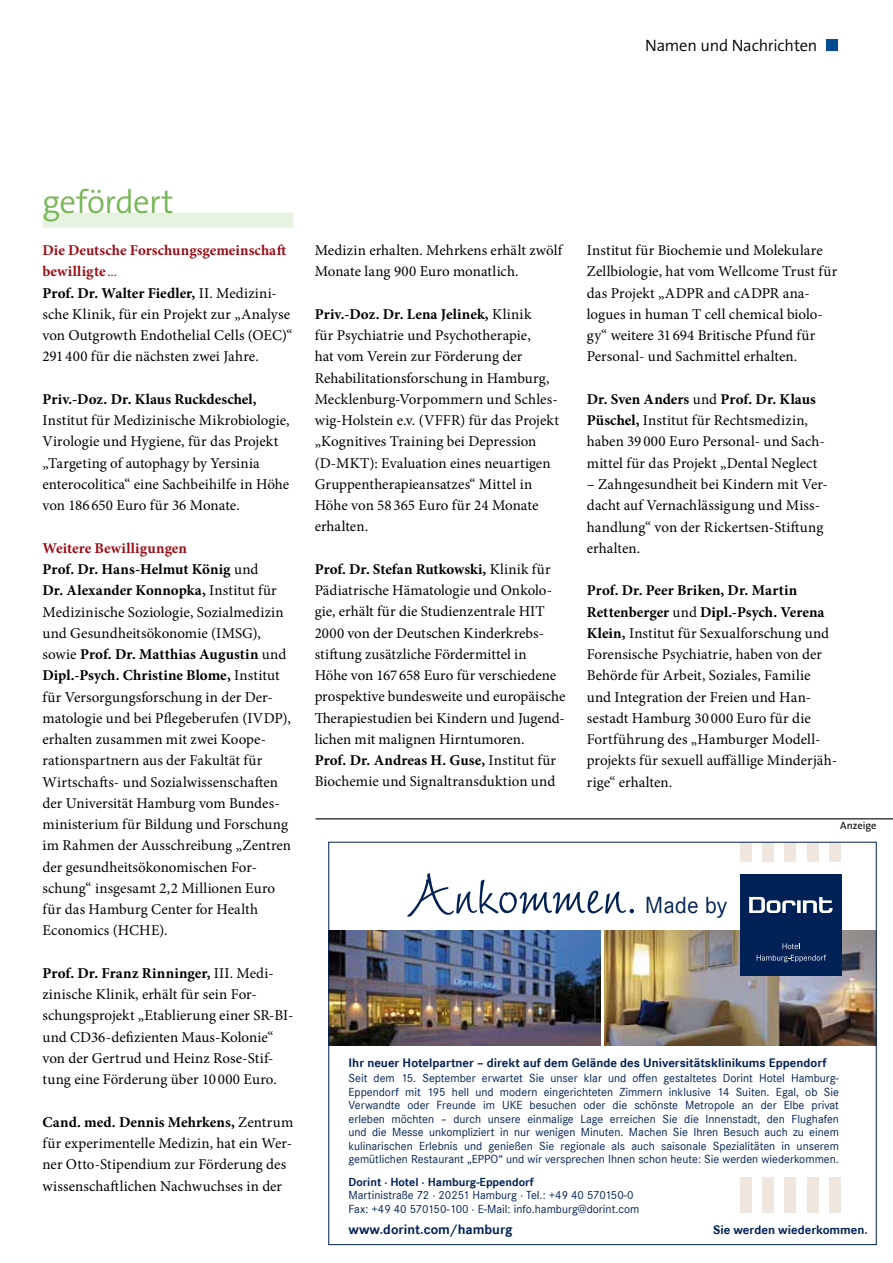
<style>
.page{position:relative;width:893px;height:1263px;background:#fff}
.page>*{position:absolute;margin:0;border:0;box-sizing:border-box;transform-origin:0 0}
.t1{font:79.35px "Wiesbaden Swing";color:#002156}
.t2{font:300 33px "The Sans Os F";letter-spacing:-.015em;color:#77b756}
.t3{font:24.15px "Corporate S";color:#002156}
.t4{font:300 16.5px "The Sans Os F";letter-spacing:-.015em;color:#000}
.t5{font:15px/21.3px "Minion Pro";letter-spacing:.005em;color:#000}
.t6{font:700 15px "Minion Pro";letter-spacing:.005em;color:#000}
.t7{font:700 14.1px "Corporate S";color:#002156}
.t8{font:700 12.75px "Corporate S";color:#002156}
.t9{font:12.15px/13.5px "Corporate S";color:#002156;text-align:justify}
.t10{font:700 12.15px "Corporate S";color:#002156}
.t11{font:10.5px "The Sans Os F";color:#000}
.s1{font-weight:700;color:#9d0d15}
.s2{font-family:"The Sans Os F";font-weight:300;color:#9d0d15}
.s3{font-weight:700}
</style>
<div class="page">
<div style="left:43px;top:213px;width:250px;height:15px;background:#e8f2e0"></div>
<div style="left:740px;top:842px;width:12px;height:20px;background:#eee6df"></div>
<div style="left:762px;top:842px;width:12px;height:20px;background:#eee6df"></div>
<div style="left:784px;top:842px;width:12px;height:20px;background:#eee6df"></div>
<div style="left:807px;top:842px;width:12px;height:20px;background:#eee6df"></div>
<div style="left:829px;top:842px;width:12px;height:20px;background:#eee6df"></div>
<div style="left:740px;top:1178px;width:12px;height:35px;background:#eee6df"></div>
<div style="left:762px;top:1178px;width:12px;height:35px;background:#eee6df"></div>
<div style="left:784px;top:1178px;width:12px;height:35px;background:#eee6df"></div>
<div style="left:807px;top:1178px;width:12px;height:35px;background:#eee6df"></div>
<div style="left:829px;top:1178px;width:12px;height:35px;background:#eee6df"></div>
<img style="left:330px;top:931px;width:270px;height:115px">
<img style="left:604px;top:931px;width:271px;height:115px">
<div style="left:740px;top:874px;width:101px;height:102px;background:#002156"></div>
<svg style="left:803px;top:897px;width:29px;height:16px"></svg>
<svg style="left:797px;top:900px;width:4px;height:13px"></svg>
<svg style="left:749px;top:897px;width:46px;height:16px"></svg>
<svg style="left:783px;top:943px;width:17px;height:6px"></svg>
<svg style="left:757px;top:955px;width:69px;height:7px"></svg>
<hr style="left:315px;top:818px;width:578px;height:1px;background:#000">
<div style="left:826px;top:40px;width:12px;height:11px;background:#004b92"></div>
<p class="t4" style="left:645px;top:35px;width:174px">Namen und Nachrichten</p>
<h2 class="t2" style="left:43px;top:180px;width:133px">gefördert</h2>
<p class="t5" style="left:43px;top:240px;width:252px"><span class="s1">Die Deutsche Forschungsgemeinschaft bewilligte</span><span class="s2">…<br></span><span class="s3">Prof. Dr. Walter Fiedler,</span> II. Medizini&shy;sche Klinik, für ein Projekt zur „Analyse von Outgrowth Endothelial Cells (OEC)“ 291 400 für die nächsten zwei Jahre.</p>
<p class="t6" style="left:43px;top:389px;width:216px">Priv.-Doz. Dr. Klaus Ruckdeschel,</p>
<p class="t5" style="left:43px;top:410px;width:249px">Institut für Medizinische Mikrobiologie, Virologie und Hygiene, für das Projekt „Targeting of autophagy by Yersinia enterocolitica“ eine Sachbeihilfe in Höhe von 186 650 Euro für 36 Monate.</p>
<p class="t5" style="left:43px;top:537px;width:250px"><span class="s1">Weitere Bewilligungen<br></span><span class="s3">Prof. Dr. Hans-Helmut König</span> und<br><span class="s3">Dr. Alexander Konnopka,</span> Institut für Medizinische Soziologie, Sozialmedizin und Gesundheitsökonomie (IMSG), sowie <span class="s3">Prof. Dr. Matthias Augustin</span> und <span class="s3">Dipl.-Psych. Christine Blome,</span> Institut für Versorgungsforschung in der Der&shy;matologie und bei Pflegeberufen (IVDP), erhalten zusammen mit zwei Koope&shy;rationspartnern aus der Fakultät für Wirtschafts- und Sozialwissenschaften der Universität Hamburg vom Bundes&shy;ministerium für Bildung und Forschung im Rahmen der Ausschreibung „Zentren der gesundheitsökonomischen For&shy;schung“ insgesamt 2,2 Millionen Euro für das Hamburg Center for Health Economics (HCHE).</p>
<p class="t5" style="left:43px;top:962px;width:252px"><span class="s3">Prof. Dr. Franz Rinninger,</span> III. Medi&shy;zinische Klinik, erhält für sein For&shy;schungsprojekt „Etablierung einer SR-BI&shy;und CD36-defizienten Maus-Kolonie“ von der Gertrud und Heinz Rose-Stif&shy;tung eine Förderung über 10 000 Euro.</p>
<p class="t5" style="left:43px;top:1111px;width:252px"><span class="s3">Cand. med. Dennis Mehrkens,</span> Zentrum für experimentelle Medizin, hat ein Wer&shy;ner Otto-Stipendium zur Förderung des wissenschaftlichen Nachwuchses in der</p>
<p class="t5" style="left:315px;top:240px;width:249px">Medizin erhalten. Mehrkens erhält zwölf<br>Monate lang 900 Euro monatlich.</p>
<p class="t5" style="left:315px;top:303px;width:246px"><span class="s3">Priv.-Doz. Dr. Lena Jelinek,</span> Klinik<br>für Psychiatrie und Psychotherapie,<br>hat vom Verein zur Förderung der Rehabilitationsforschung in Hamburg, Mecklenburg-Vorpommern und Schles&shy;wig-Holstein e.v. (VFFR) für das Projekt „Kognitives Training bei Depression (D-MKT): Evaluation eines neuartigen Gruppentherapieansatzes“ Mittel in Höhe von 58 365 Euro für 24 Monate erhalten.</p>
<p class="t5" style="left:315px;top:558px;width:252px"><span class="s3">Prof. Dr. Stefan Rutkowski,</span> Klinik für Pädiatrische Hämatologie und Onkolo&shy;gie, erhält für die Studienzentrale HIT 2000 von der Deutschen Kinderkrebs&shy;stiftung zusätzliche Fördermittel in<br>Höhe von 167658 Euro für verschiedene prospektive bundesweite und europäische Therapiestudien bei Kindern und Jugend&shy;lichen mit malignen Hirntumoren.<br><span class="s3">Prof. Dr. Andreas H. Guse,</span> Institut für Biochemie und Signaltransduktion und</p>
<p class="t5" style="left:587px;top:240px;width:252px">Institut für Biochemie und Molekulare Zellbiologie, hat vom Wellcome Trust für das Projekt „ADPR and cADPR ana&shy;logues in human T cell chemical biolo&shy;gy“ weitere 31 694 Britische Pfund für Personal- und Sachmittel erhalten.</p>
<p class="t5" style="left:587px;top:389px;width:240px"><span class="s3">Dr. Sven Anders</span> und <span class="s3">Prof. Dr. Klaus Püschel,</span> Institut für Rechtsmedizin, haben 39 000 Euro Personal- und Sach&shy;mittel für das Projekt „Dental Neglect</p>
<p class="t5" style="left:587px;top:474px;width:243px">– Zahngesundheit bei Kindern mit Ver&shy;dacht auf Vernachlässigung und Miss&shy;handlung“ von der Rickertsen-Stiftung erhalten.</p>
<p class="t5" style="left:587px;top:580px;width:252px"><span class="s3">Prof. Dr. Peer Briken, Dr. Martin Rettenberger</span> und <span class="s3">Dipl.-Psych. Verena Klein,</span> Institut für Sexualforschung und Forensische Psychiatrie, haben von der Behörde für Arbeit, Soziales, Familie und Integration der Freien und Han&shy;sestadt Hamburg 30 000 Euro für die Fortführung des „Hamburger Modell&shy;projekts für sexuell auffällige Minderjäh&shy;rige“ erhalten.</p>
<p class="t11" style="left:840px;top:819px;width:38px">Anzeige</p>
<h1 class="t1" style="left:409px;top:850px;width:231px">Ankommen.</h1>
<h3 class="t3" style="left:645px;top:891px;width:84px">Made by</h3>
<p class="t8" style="left:349px;top:1055px;width:480px">Ihr neuer Hotelpartner – direkt auf dem Gelände des Universitätsklinikums Eppendorf</p>
<p class="t9" style="left:349px;top:1071px;width:492px">Seit dem 15. September erwartet Sie unser klar und offen gestaltetes Dorint Hotel Hamburg-Eppendorf mit 195 hell und modern eingerichteten Zimmern inklusive 14 Suiten. Egal, ob Sie Verwandte oder Freunde im UKE besuchen oder die schönste Metropole an der Elbe privat erleben möchten – durch unsere einmalige Lage erreichen Sie die Innenstadt, den Flughafen und die Messe unkompliziert in nur wenigen Minuten. Machen Sie Ihren Besuch auch zu einem kulinarischen Erlebnis und genießen Sie regionale als auch saisonale Spezialitäten in unserem gemütlichen Restaurant „EPPO“ und wir versprechen Ihnen schon heute: Sie werden wiederkommen.</p>
<p class="t10" style="left:349px;top:1175px;width:187px">Dorint · Hotel · Hamburg-Eppendorf</p>
<p class="t9" style="left:349px;top:1189px;width:292px">Martinistraße 72 · 20251 Hamburg · Tel.: +49 40 570150-0<br>Fax: +49 40 570150-100 · E-Mail: info.hamburg@dorint.com</p>
<p class="t7" style="left:349px;top:1221px;width:166px">www.dorint.com/hamburg</p>
<p class="t8" style="left:713px;top:1222px;width:156px">Sie werden wiederkommen.</p>
</div>
